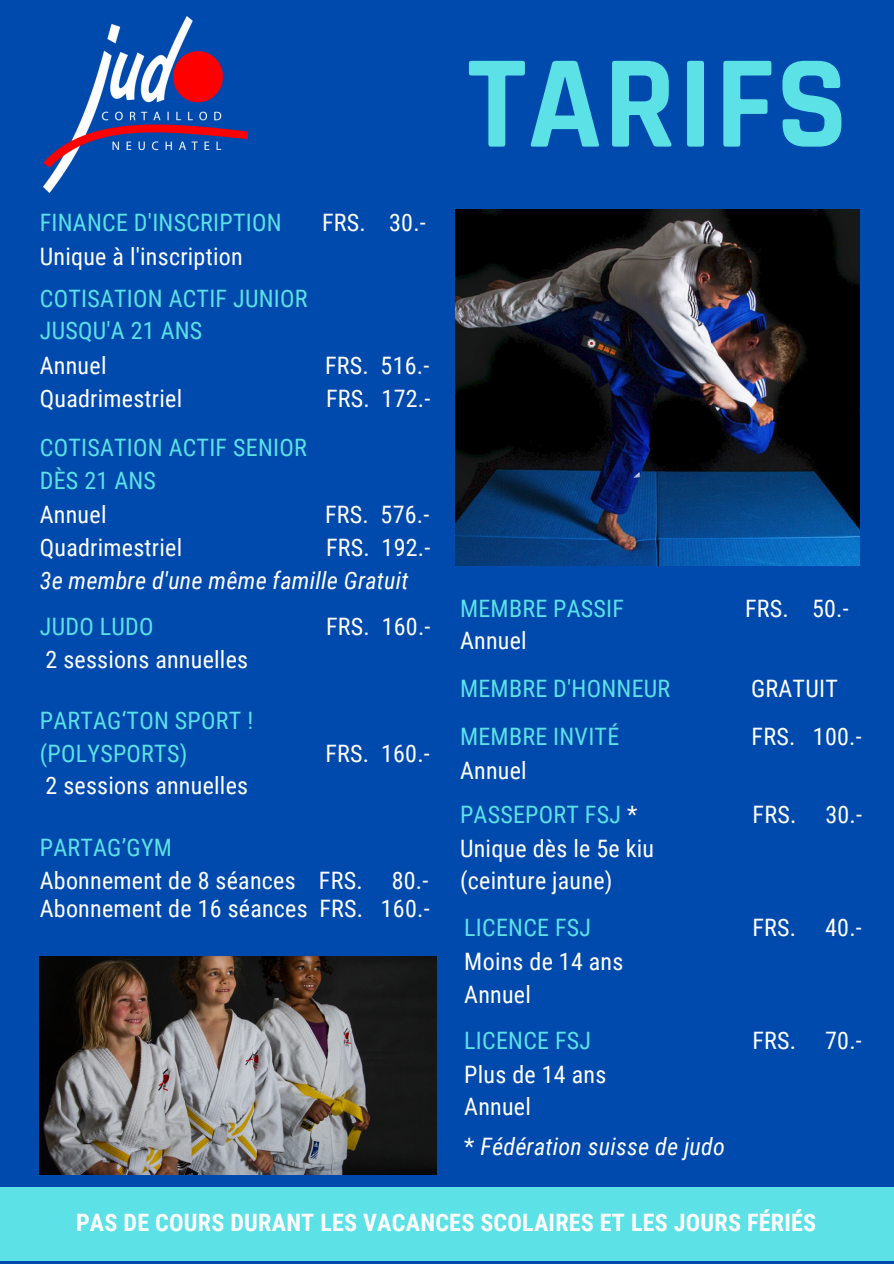
<style>
.page{position:relative;width:894px;height:1264px;background:#fff}
.page>*{position:absolute;margin:0;border:0;box-sizing:border-box;transform-origin:0 0}
.t1{font:700 133.35px "Rajdhani";letter-spacing:.01em;color:#5ce1e6}
.t2{font:24px "Roboto Condensed";letter-spacing:.01em;color:#fff}
.t3{font:24px "Roboto Condensed";letter-spacing:.01em;color:#5ce1e6}
.t4{font:italic 24px "Roboto Condensed";letter-spacing:.01em;color:#fff}
.t5{font:700 24px "Roboto Condensed";letter-spacing:.01em;color:#fff}
.s1{color:#fff}
.s2{font-style:normal}
</style>
<div class="page">
<div style="left:0;top:0;width:893px;height:1263px;background:#004aad"></div>
<img style="left:40px;top:956px;width:396px;height:218px">
<img style="left:456px;top:210px;width:403px;height:356px">
<div style="left:0;top:1187px;width:893px;height:73px;background:#5ce1e6"></div>
<img style="left:44px;top:16px;width:204px;height:176px">
<p class="t3" style="left:40px;top:209px;width:243px">FINANCE D'INSCRIPTION</p>
<p class="t2" style="left:322px;top:209px;width:105px">FRS. 30.-</p>
<p class="t2" style="left:40px;top:243px;width:204px">Unique à l'inscription</p>
<p class="t3" style="left:40px;top:284px;width:269px">COTISATION ACTIF JUNIOR</p>
<p class="t3" style="left:40px;top:317px;width:164px">JUSQU'A 21 ANS</p>
<p class="t2" style="left:40px;top:352px;width:68px">Annuel</p>
<p class="t2" style="left:325px;top:352px;width:106px">FRS. 516.-</p>
<p class="t2" style="left:40px;top:384px;width:144px">Quadrimestriel</p>
<p class="t2" style="left:326px;top:384px;width:106px">FRS. 172.-</p>
<p class="t3" style="left:40px;top:433px;width:268px">COTISATION ACTIF SENIOR</p>
<p class="t3" style="left:40px;top:466px;width:118px">DÈS 21 ANS</p>
<p class="t2" style="left:40px;top:501px;width:68px">Annuel</p>
<p class="t2" style="left:325px;top:501px;width:106px">FRS. 576.-</p>
<p class="t2" style="left:40px;top:534px;width:144px">Quadrimestriel</p>
<p class="t2" style="left:326px;top:534px;width:106px">FRS. 192.-</p>
<p class="t4" style="left:40px;top:566px;width:370px">3e membre d'une même famille Gratuit</p>
<p class="t3" style="left:40px;top:612px;width:115px">JUDO LUDO</p>
<p class="t2" style="left:326px;top:612px;width:106px">FRS. 160.-</p>
<p class="t2" style="left:46px;top:645px;width:204px">2 sessions annuelles</p>
<p class="t3" style="left:40px;top:706px;width:215px">PARTAG‘TON SPORT !</p>
<p class="t3" style="left:40px;top:739px;width:149px">(POLYSPORTS)</p>
<p class="t2" style="left:325px;top:739px;width:106px">FRS. 160.-</p>
<p class="t2" style="left:46px;top:772px;width:204px">2 sessions annuelles</p>
<p class="t3" style="left:40px;top:833px;width:134px">PARTAG’GYM</p>
<p class="t2" style="left:40px;top:866px;width:390px">Abonnement de 8 séances FRS. 80.-</p>
<p class="t2" style="left:40px;top:894px;width:391px">Abonnement de 16 séances FRS. 160.-</p>
<p class="t1" style="left:467px;top:23px;width:382px">TARIFS</p>
<p class="t3" style="left:460px;top:594px;width:165px">MEMBRE PASSIF</p>
<p class="t2" style="left:744px;top:594px;width:105px">FRS. 50.-</p>
<p class="t2" style="left:460px;top:627px;width:68px">Annuel</p>
<p class="t3" style="left:460px;top:675px;width:212px">MEMBRE D'HONNEUR</p>
<p class="t2" style="left:750px;top:675px;width:88px">GRATUIT</p>
<p class="t3" style="left:460px;top:723px;width:161px">MEMBRE INVITÉ</p>
<p class="t2" style="left:751px;top:723px;width:112px">FRS. 100.-</p>
<p class="t2" style="left:460px;top:757px;width:68px">Annuel</p>
<p class="t3" style="left:460px;top:800px;width:179px">PASSEPORT FSJ <span class="s1">*</span></p>
<p class="t2" style="left:752px;top:800px;width:111px">FRS. 30.-</p>
<p class="t2" style="left:460px;top:834px;width:195px">Unique dès le 5e kiu</p>
<p class="t2" style="left:460px;top:867px;width:154px">(ceinture jaune)</p>
<p class="t3" style="left:464px;top:913px;width:128px">LICENCE FSJ</p>
<p class="t2" style="left:752px;top:913px;width:111px">FRS. 40.-</p>
<p class="t2" style="left:464px;top:947px;width:161px">Moins de 14 ans</p>
<p class="t2" style="left:464px;top:980px;width:68px">Annuel</p>
<p class="t3" style="left:464px;top:1026px;width:128px">LICENCE FSJ</p>
<p class="t2" style="left:752px;top:1026px;width:111px">FRS. 70.-</p>
<p class="t2" style="left:464px;top:1060px;width:143px">Plus de 14 ans</p>
<p class="t2" style="left:464px;top:1093px;width:68px">Annuel</p>
<p class="t4" style="left:464px;top:1132px;width:262px"><span class="s2">*</span> Fédération suisse de judo</p>
<p class="t5" style="left:76px;top:1208px;width:741px">PAS DE COURS DURANT LES VACANCES SCOLAIRES ET LES JOURS FÉRIÉS</p>
</div>
